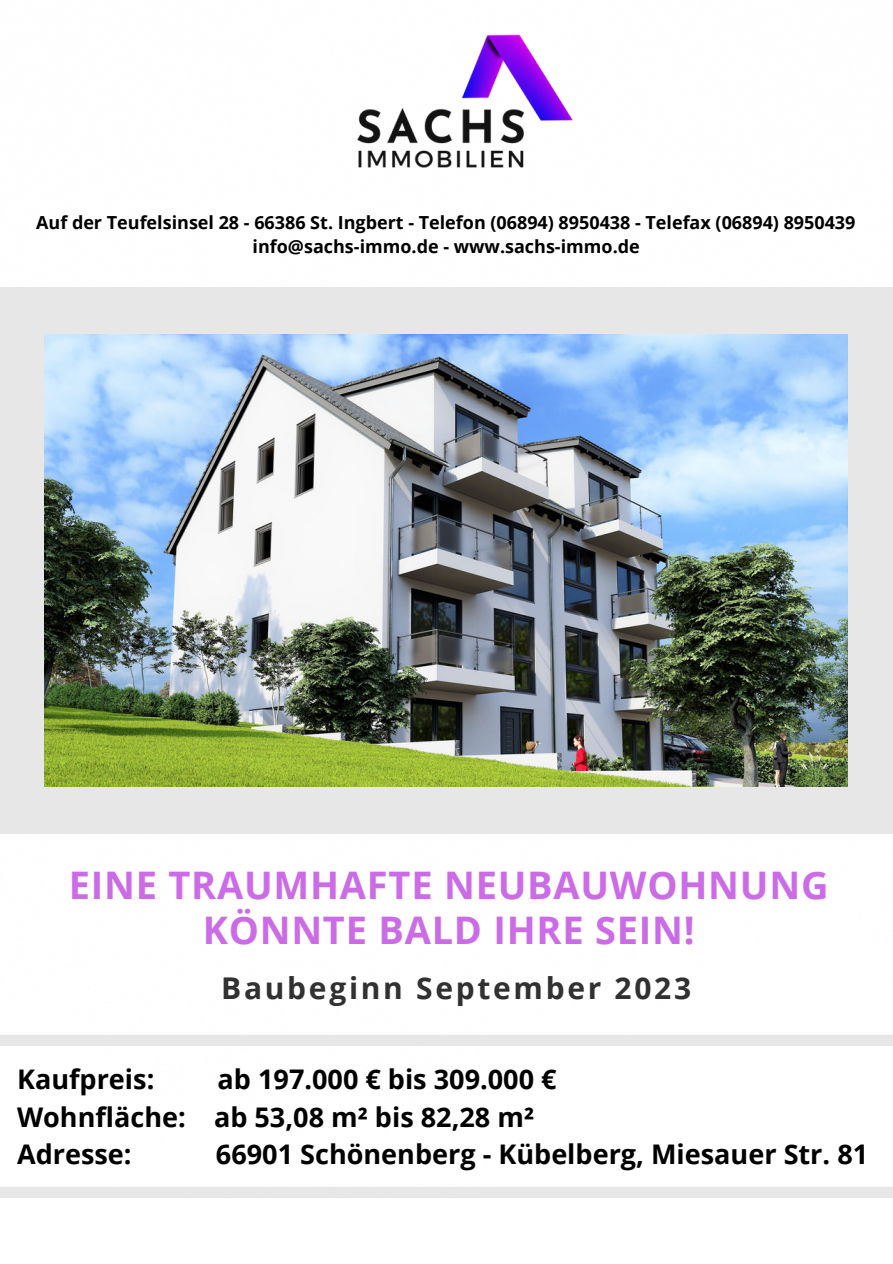
<style>
.page{position:relative;width:893px;height:1264px;background:#fff}
.page>*{position:absolute;margin:0;border:0;box-sizing:border-box;transform-origin:0 0}
.t1{font:700 37.95px/45px "Open Sans";letter-spacing:.02em;color:#cb6ce6;text-align:center}
.t2{font:700 30px "Open Sans";letter-spacing:.09em;color:#323131}
.t3{font:700 27px "Open Sans";color:#000}
.t4{font:700 18px "Open Sans";color:#000}
</style>
<div class="page">
<div style="left:0;top:287px;width:892px;height:546px;background:#e7e7e7"></div>
<div style="left:0;top:1034px;width:892px;height:12px;background:#e7e7e7"></div>
<div style="left:0;top:1186px;width:892px;height:12px;background:#e7e7e7"></div>
<img style="left:357px;top:34px;width:216px;height:134px">
<img style="left:45px;top:334px;width:802px;height:452px">
<p class="t4" style="left:36px;top:209px;width:820px">Auf der Teufelsinsel 28 - 66386 St. Ingbert - Telefon (06894) 8950438 - Telefax (06894) 8950439</p>
<p class="t4" style="left:252px;top:234px;width:389px">info@sachs-immo.de - www.sachs-immo.de</p>
<p class="t1" style="left:69px;top:862px;width:761px">EINE TRAUMHAFTE NEUBAUWOHNUNG<br>KÖNNTE BALD IHRE SEIN!</p>
<p class="t2" style="left:221px;top:966px;width:471px">Baubeginn September 2023</p>
<p class="t3" style="left:17px;top:1060px;width:139px">Kaufpreis:</p>
<p class="t3" style="left:218px;top:1060px;width:340px">ab 197.000 € bis 309.000 €</p>
<p class="t3" style="left:17px;top:1097px;width:518px">Wohnfläche: ab 53,08 m² bis 82,28 m²</p>
<p class="t3" style="left:17px;top:1134px;width:116px">Adresse:</p>
<p class="t3" style="left:216px;top:1134px;width:653px">66901 Schönenberg - Kübelberg, Miesauer Str. 81</p>
</div>
